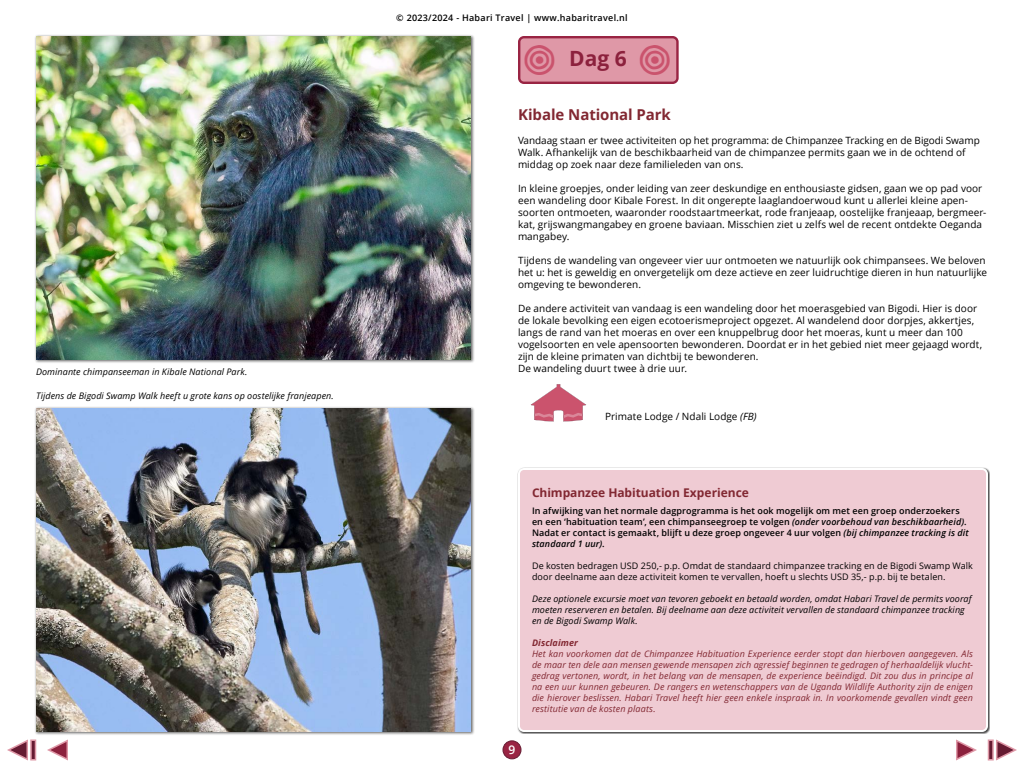
<style>
.page{position:relative;width:1024px;height:768px;background:#fff}
.page>*{position:absolute;margin:0;border:0;box-sizing:border-box;transform-origin:0 0}
.t1{font:700 21px "Open Sans";color:#8c213d}
.t2{font:700 15px "Open Sans";letter-spacing:-.005em;color:#822832}
.t3{font:700 12px "Open Sans";letter-spacing:-.005em;color:#822832}
.t4{font:600 12px "Open Sans";color:#fff}
.t5{font:10px/12px "Open Sans";letter-spacing:.005em;color:#000}
.t6{font:italic 9px/11px "Open Sans";letter-spacing:.01em;color:#822832;text-align:justify}
.t7{font:italic 9px/11px "Open Sans";letter-spacing:.01em;color:#000}
.t8{font:600 9px/11px "Open Sans";letter-spacing:.01em;color:#000}
.t9{font:9px/11px "Open Sans";letter-spacing:.01em;color:#000}
.t10{font:600 9px "Open Sans";letter-spacing:.03em;color:#000}
.t11{font:italic 700 9px "Open Sans";letter-spacing:.015em;color:#822832}
.s1{font-style:italic}
</style>
<div class="page">
<div style="left:503px;top:741px;width:18px;height:18px;background:#992443;border-radius:50%"></div>
<div style="left:502px;top:740px;width:20px;height:19px;border:1px solid #661b32;border-radius:50%"></div>
<div style="left:519px;top:469px;width:468px;height:262px;background:#efcbd3;border-radius:5px"></div>
<div style="left:518px;top:468px;width:470px;height:264px;border:2px solid #fff;border-radius:5px"></div>
<svg style="left:531px;top:384px;width:55px;height:37px"></svg>
<div style="left:34px;top:34px;width:441px;height:330px;background:#000;opacity:.6"></div>
<img style="left:36px;top:36px;width:435px;height:324px">
<div style="left:34px;top:406px;width:441px;height:330px;background:#000;opacity:.6"></div>
<img style="left:36px;top:408px;width:435px;height:324px">
<div style="left:519px;top:37px;width:158px;height:46px;background:#df98a7;border-radius:5px"></div>
<div style="left:518px;top:36px;width:161px;height:48px;border:2px solid #992443;border-radius:5px"></div>
<svg style="left:956px;top:739px;width:21px;height:22px"></svg>
<svg style="left:47px;top:739px;width:21px;height:22px"></svg>
<svg style="left:996px;top:739px;width:21px;height:22px"></svg>
<svg style="left:988px;top:740px;width:6px;height:20px"></svg>
<svg style="left:7px;top:739px;width:21px;height:22px"></svg>
<svg style="left:30px;top:740px;width:6px;height:20px"></svg>
<p class="t7" style="left:36px;top:366px;width:213px">Dominante chimpanseeman in Kibale National Park.</p>
<p class="t7" style="left:36px;top:390px;width:299px">Tijdens de Bigodi Swamp Walk heeft u grote kans op oostelijke franjeapen.</p>
<p class="t10" style="left:396px;top:12px;width:233px">© 2023/2024 - Habari Travel | www.habaritravel.nl</p>
<h1 class="t1" style="left:569px;top:43px;width:59px">Dag 6</h1>
<h2 class="t2" style="left:518px;top:104px;width:154px">Kibale National Park</h2>
<p class="t5" style="left:518px;top:134px;width:463px">Vandaag staan er twee activiteiten op het programma: de Chimpanzee Tracking en de Bigodi Swamp<br>Walk. Afhankelijk van de beschikbaarheid van de chimpanzee permits gaan we in de ochtend of middag op zoek naar deze familieleden van ons.</p>
<p class="t5" style="left:518px;top:182px;width:470px">In kleine groepjes, onder leiding van zeer deskundige en enthousiaste gidsen, gaan we op pad voor een wandeling door Kibale Forest. In dit ongerepte laaglandoerwoud kunt u allerlei kleine apen&shy;soorten ontmoeten, waaronder roodstaartmeerkat, rode franjeaap, oostelijke franjeaap, bergmeer&shy;kat, grijswangmangabey en groene baviaan. Misschien ziet u zelfs wel de recent ontdekte Oeganda mangabey.</p>
<p class="t5" style="left:518px;top:254px;width:471px">Tijdens de wandeling van ongeveer vier uur ontmoeten we natuurlijk ook chimpansees. We beloven het u: het is geweldig en onvergetelijk om deze actieve en zeer luidruchtige dieren in hun natuurlijke omgeving te bewonderen.</p>
<p class="t5" style="left:518px;top:302px;width:466px">De andere activiteit van vandaag is een wandeling door het moerasgebied van Bigodi. Hier is door de lokale bevolking een eigen ecotoerismeproject opgezet. Al wandelend door dorpjes, akkertjes, langs de rand van het moeras en over een knuppelbrug door het moeras, kunt u meer dan 100 vogelsoorten en vele apensoorten bewonderen. Doordat er in het gebied niet meer gejaagd wordt, zijn de kleine primaten van dichtbij te bewonderen.<br>De wandeling duurt twee à drie uur.</p>
<p class="t5" style="left:605px;top:410px;width:153px">Primate Lodge / Ndali Lodge <span class="s1">(FB)</span></p>
<p class="t4" style="left:509px;top:741px;width:8px">9</p>
<p class="t3" style="left:532px;top:484px;width:218px">Chimpanzee Habituation Experience</p>
<p class="t8" style="left:532px;top:505px;width:438px">In afwijking van het normale dagprogramma is het ook mogelijk om met een groep onderzoekers en een ‘habituation team’, een chimpanseegroep te volgen <span class="s1">(onder voorbehoud van beschikbaarheid)</span>.<br>Nadat er contact is gemaakt, blijft u deze groep ongeveer 4 uur volgen <span class="s1">(bij chimpanzee tracking is dit standaard 1 uur)</span>.</p>
<p class="t9" style="left:532px;top:560px;width:442px">De kosten bedragen USD 250,- p.p. Omdat de standaard chimpanzee tracking en de Bigodi Swamp Walk door deelname aan deze activiteit komen te vervallen, hoeft u slechts USD 35,- p.p. bij te betalen.</p>
<p class="t7" style="left:532px;top:593px;width:441px">Deze optionele excursie moet van tevoren geboekt en betaald worden, omdat Habari Travel de permits vooraf moeten reserveren en betalen. Bij deelname aan deze activiteit vervallen de standaard chimpanzee tracking en de Bigodi Swamp Walk.</p>
<p class="t11" style="left:532px;top:636px;width:48px">Disclaimer</p>
<p class="t6" style="left:532px;top:648px;width:443px">Het kan voorkomen dat de Chimpanzee Habituation Experience eerder stopt dan hierboven aangegeven. Als de maar ten dele aan mensen gewende mensapen zich agressief beginnen te gedragen of herhaaldelijk vlucht&shy;gedrag vertonen, wordt, in het belang van de mensapen, de experience beëindigd. Dit zou dus in principe al na een uur kunnen gebeuren. De rangers en wetenschappers van de Uganda Wildlife Authority zijn de enigen die hierover beslissen. Habari Travel heeft hier geen enkele inspraak in. In voorkomende gevallen vindt geen restitutie van de kosten plaats.</p>
</div>
